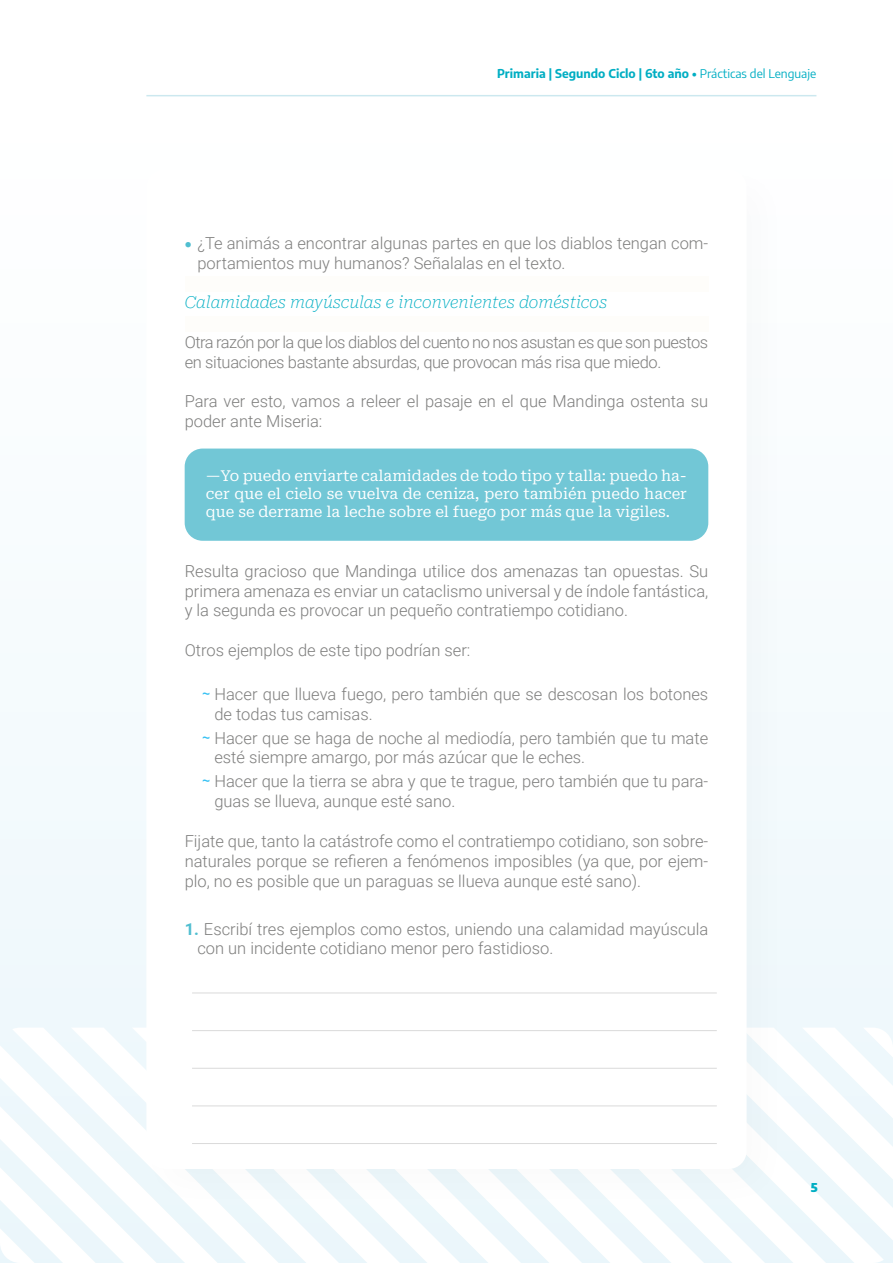
<style>
.page{position:relative;width:893px;height:1263px;background:#fff}
.page>*{position:absolute;margin:0;border:0;box-sizing:border-box;transform-origin:0 0}
.t1{font:300 16.5px/19.8px "Roboto";color:#7e7e7d}
.t2{font:300 16.5px/19.8px "Roboto";letter-spacing:-.03em;color:#7e7e7d}
.t3{font:italic 100 16.5px "Roboto Serif";color:#00aec3}
.t4{font:15px/18px "Roboto Serif";color:#fff;text-align:justify}
.t5{font:700 12px "Encode Sans";color:#00aec3}
.t6{font:900 12px "Encode Sans";color:#00aec3}
.s1{font-weight:400}
.s2{color:#50bed0}
.s3{font-family:"Encode Sans";font-weight:500;color:#33c0f3}
.s4{font-weight:700;color:#50bed0}
</style>
<div class="page">
<div style="left:0;top:111px;width:893px;height:1152px;background:#f8fcfe"></div>
<svg style="left:582px;top:1218px;width:37px;height:45px"></svg>
<svg style="left:521px;top:1218px;width:61px;height:45px"></svg>
<svg style="left:460px;top:1218px;width:61px;height:45px"></svg>
<svg style="left:400px;top:1218px;width:60px;height:45px"></svg>
<svg style="left:339px;top:1218px;width:61px;height:45px"></svg>
<svg style="left:279px;top:1218px;width:60px;height:45px"></svg>
<svg style="left:619px;top:1179px;width:265px;height:84px"></svg>
<svg style="left:12px;top:1096px;width:267px;height:167px"></svg>
<svg style="left:796px;top:1096px;width:97px;height:83px"></svg>
<svg style="left:0;top:1106px;width:157px;height:157px"></svg>
<div style="left:132px;top:155px;width:664px;height:1063px;background:#f7fbfc"></div>
<div style="left:146px;top:169px;width:601px;height:1000px;background:#fff;border-radius:18px"></div>
<hr style="left:146px;top:95px;width:670px;height:1px;background:#cce8ef">
<div style="left:185px;top:448px;width:523px;height:93px;background:#72c7d6;border-radius:18px"></div>
<div style="left:185px;top:277px;width:523px;height:15px;background:#fefdfa"></div>
<div style="left:185px;top:316px;width:523px;height:16px;background:#fefdfa"></div>
<hr style="left:192px;top:992px;width:525px;height:1px;background:#dadada">
<hr style="left:192px;top:1030px;width:525px;height:1px;background:#dadada">
<hr style="left:192px;top:1105px;width:525px;height:1px;background:#dadada">
<hr style="left:192px;top:1068px;width:525px;height:1px;background:#dadada">
<hr style="left:192px;top:1143px;width:525px;height:1px;background:#dadada">
<p class="t5" style="left:497px;top:65px;width:321px">Primaria | Segundo Ciclo | 6to año • <span class="s1">Prácticas del Lenguaje</span></p>
<p class="t1" style="left:197px;top:233px;width:512px;text-indent:-13px"><span class="s2">•</span> ¿Te animás a encontrar algunas partes en que los diablos tengan com&shy;portamientos muy humanos? Señalalas en el texto.</p>
<p class="t3" style="left:185px;top:290px;width:424px">Calamidades mayúsculas e inconvenientes domésticos</p>
<p class="t2" style="left:185px;top:332px;width:525px">Otra razón por la que los diablos del cuento no nos asustan es que son puestos en situaciones bastante absurdas, que provocan más risa que miedo.</p>
<p class="t1" style="left:185px;top:391px;width:525px">Para ver esto, vamos a releer el pasaje en el que Mandinga ostenta su poder ante Miseria:</p>
<p class="t4" style="left:206px;top:466px;width:483px">—Yo puedo enviarte calamidades de todo tipo y talla: puedo ha&shy;cer que el cielo se vuelva de ceniza, pero también puedo hacer que se derrame la leche sobre el fuego por más que la vigiles.</p>
<p class="t1" style="left:185px;top:560px;width:525px;text-align:justify">Resulta gracioso que Mandinga utilice dos amenazas tan opuestas. Su primera amenaza es enviar un cataclismo universal y de índole fantástica, y la segunda es provocar un pequeño contratiempo cotidiano.</p>
<p class="t1" style="left:185px;top:639px;width:287px">Otros ejemplos de este tipo podrían ser:</p>
<p class="t1" style="left:214px;top:683px;width:495px;text-indent:-13px"><span class="s3">~</span> Hacer que llueva fuego, pero también que se descosan los botones de todas tus camisas.</p>
<p class="t1" style="left:214px;top:727px;width:495px;text-indent:-13px"><span class="s3">~</span> Hacer que se haga de noche al mediodía, pero también que tu mate esté siempre amargo, por más azúcar que le eches.</p>
<p class="t1" style="left:214px;top:771px;width:495px;text-indent:-13px"><span class="s3">~</span> Hacer que la tierra se abra y que te trague, pero también que tu para&shy;guas se llueva, aunque esté sano.</p>
<p class="t1" style="left:185px;top:830px;width:525px;text-align:justify">Fijate que, tanto la catástrofe como el contratiempo cotidiano, son sobre&shy;naturales porque se refieren a fenómenos imposibles (ya que, por ejem&shy;plo, no es posible que un paraguas se llueva aunque esté sano).</p>
<p class="t1" style="left:197px;top:918px;width:512px;text-indent:-13px"><span class="s4">1.</span> Escribí tres ejemplos como estos, uniendo una calamidad mayúscula con un incidente cotidiano menor pero fastidioso.</p>
<p class="t6" style="left:811px;top:1178px;width:8px">5</p>
</div>
